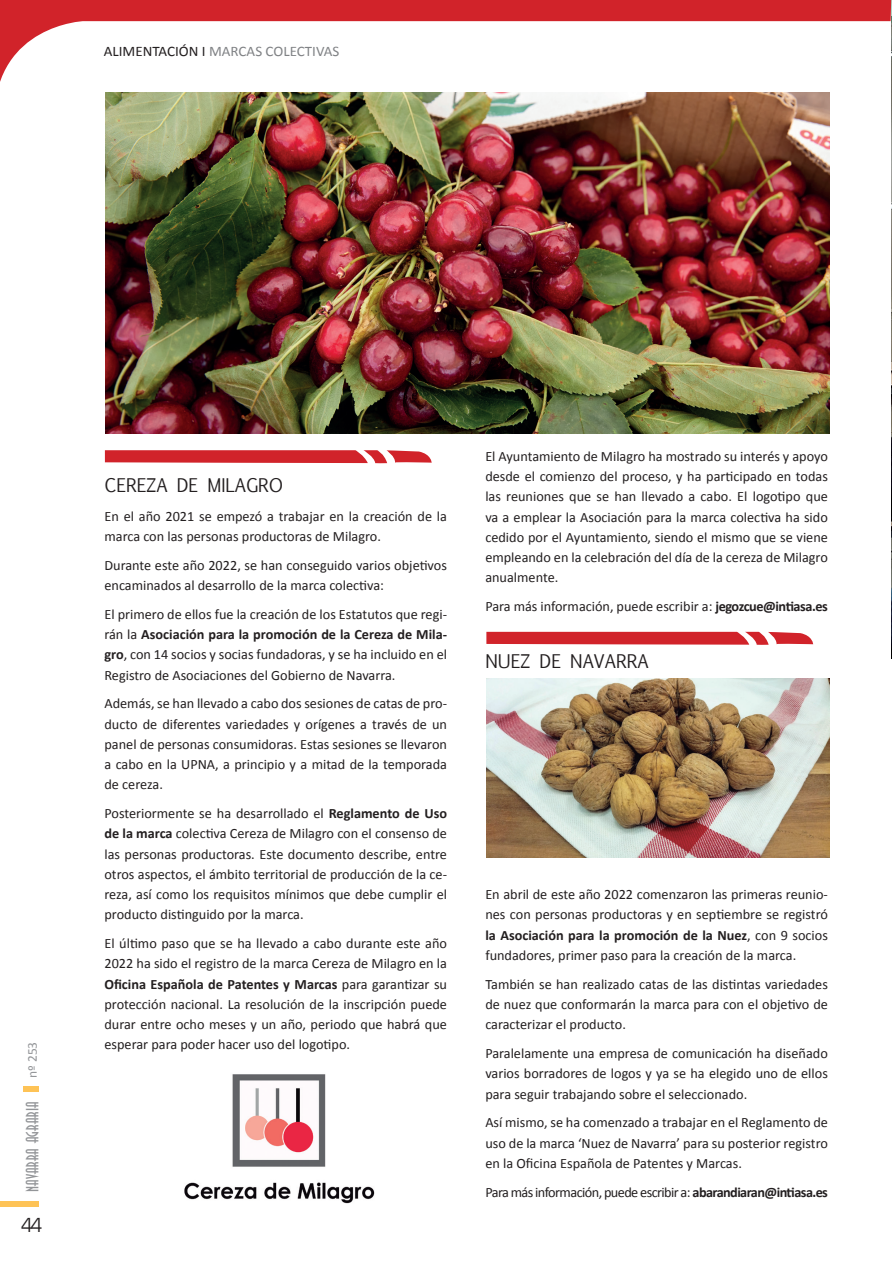
<style>
.page{position:relative;width:892px;height:1263px;background:#fff}
.page>*{position:absolute;margin:0;border:0;box-sizing:border-box;transform-origin:0 0}
.t1{font:21px "Eurostile";color:#231f20;scale:.9 1}
.t2{font:18px "Euphemia UCAS";color:#231f20}
.t3{font:16.5px "Anastasia";color:#939598}
.t4{font:14.55px "Calibri";color:#808285}
.t5{font:14.25px/20.2px "Calibri";color:#231f20;text-align:justify}
.t6{font:14.25px "Calibri";letter-spacing:-.04em;color:#231f20}
.t7{font:13.5px "Calibri";color:#939598}
.s1{color:#231f20}
.s2{font-weight:700}
</style>
<div class="page">
<div style="left:0;top:1201px;width:39px;height:6px;background:#fec356"></div>
<div style="left:23px;top:1086px;width:16px;height:5px;background:#fec356"></div>
<img style="left:891px;top:116px;width:1px;height:542px">
<svg style="left:0;top:0;width:890px;height:119px"></svg>
<img style="left:184px;top:1074px;width:191px;height:130px">
<svg style="left:105px;top:450px;width:327px;height:13px;background:#d53a41"></svg>
<img style="left:106px;top:93px;width:723px;height:341px">
<img style="left:486px;top:678px;width:343px;height:179px">
<svg style="left:486px;top:632px;width:327px;height:13px;background:#d63d43"></svg>
<svg style="left:890px;top:0;width:2px;height:116px"></svg>
<p class="t4" style="left:104px;top:42px;width:237px"><span class="s1">ALIMENTACIÓN I</span> MARCAS COLECTIVAS</p>
<p class="t7" style="left:24px;top:1078px;width:38px;rotate:-90deg">nº 253</p>
<p class="t3" style="left:23px;top:1192px;width:93px;rotate:-90deg">NAVARRA AGRARIA</p>
<h1 class="t1" style="left:21px;top:1214px;width:25px">44</h1>
<p class="t2" style="left:104px;top:472px;width:180px">CEREZA DE MILAGRO</p>
<p class="t5" style="left:104px;top:505px;width:344px">En el año 2021 se empezó a trabajar en la creación de la marca con las personas productoras de Milagro.</p>
<p class="t5" style="left:104px;top:554px;width:344px">Durante este año 2022, se han conseguido varios objetivos encaminados al desarrollo de la marca colectiva:</p>
<p class="t5" style="left:104px;top:603px;width:344px">El primero de ellos fue la creación de los Estatutos que regi&shy;rán la <span class="s2">Asociación para la promoción de la Cereza de Mila&shy;gro</span>, con 14 socios y socias fundadoras, y se ha incluido en el Registro de Asociaciones del Gobierno de Navarra.</p>
<p class="t5" style="left:104px;top:693px;width:344px">Además, se han llevado a cabo dos sesiones de catas de pro&shy;ducto de diferentes variedades y orígenes a través de un panel de personas consumidoras. Estas sesiones se llevaron a cabo en la UPNA, a principio y a mitad de la temporada de cereza.</p>
<p class="t5" style="left:104px;top:802px;width:344px">Posteriormente se ha desarrollado el <span class="s2">Reglamento de Uso de la marca</span> colectiva Cereza de Milagro con el consenso de las personas productoras. Este documento describe, entre otros aspectos, el ámbito territorial de producción de la ce&shy;reza, así como los requisitos mínimos que debe cumplir el producto distinguido por la marca.</p>
<p class="t5" style="left:104px;top:932px;width:344px">El último paso que se ha llevado a cabo durante este año 2022 ha sido el registro de la marca Cereza de Milagro en la <span class="s2">Oficina Española de Patentes y Marcas</span> para garantizar su protección nacional. La resolución de la inscripción puede durar entre ocho meses y un año, periodo que habrá que esperar para poder hacer uso del logotipo.</p>
<p class="t5" style="left:485px;top:445px;width:344px">El Ayuntamiento de Milagro ha mostrado su interés y apoyo desde el comienzo del proceso, y ha participado en todas las reuniones que se han llevado a cabo. El logotipo que va a emplear la Asociación para la marca colectiva ha sido cedido por el Ayuntamiento, siendo el mismo que se viene empleando en la celebración del día de la cereza de Milagro anualmente.</p>
<p class="t5" style="left:485px;top:596px;width:344px">Para más información, puede escribir a: <span class="s2">jegozcue@intiasa.es</span></p>
<p class="t2" style="left:485px;top:648px;width:165px">NUEZ DE NAVARRA</p>
<p class="t5" style="left:485px;top:884px;width:344px">En abril de este año 2022 comenzaron las primeras reunio&shy;nes con personas productoras y en septiembre se registró <span class="s2">la Asociación para la promoción de la Nuez</span>, con 9 socios fundadores, primer paso para la creación de la marca.</p>
<p class="t5" style="left:485px;top:973px;width:344px">También se han realizado catas de las distintas variedades de nuez que conformarán la marca para con el objetivo de caracterizar el producto.</p>
<p class="t5" style="left:485px;top:1042px;width:344px">Paralelamente una empresa de comunicación ha diseñado varios borradores de logos y ya se ha elegido uno de ellos para seguir trabajando sobre el seleccionado.</p>
<p class="t5" style="left:485px;top:1112px;width:344px">Así mismo, se ha comenzado a trabajar en el Reglamento de uso de la marca ‘Nuez de Navarra’ para su posterior registro en la Oficina Española de Patentes y Marcas.</p>
<p class="t6" style="left:485px;top:1183px;width:344px">Para más información, puede escribir a: <span class="s2">abarandiaran@intiasa.es</span></p>
</div>
